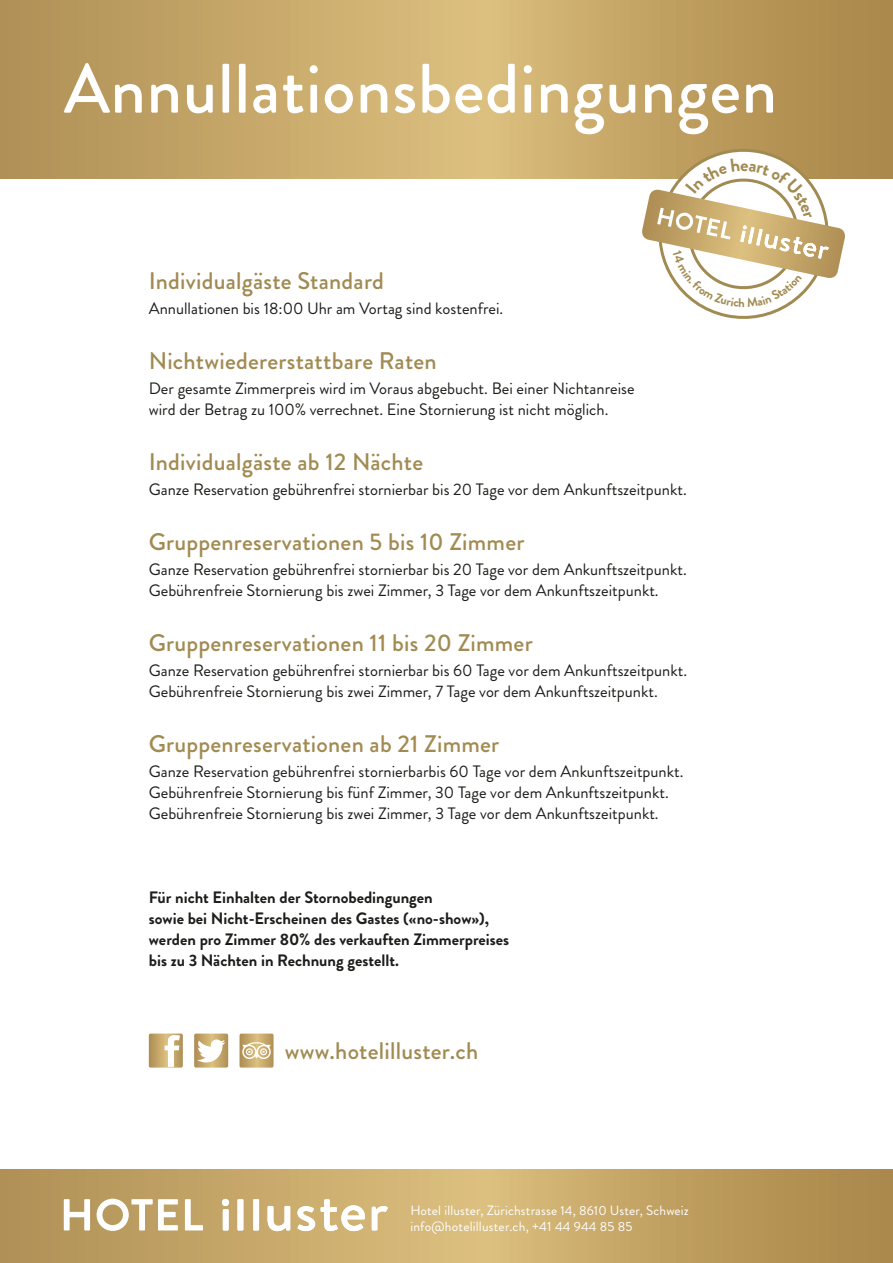
<style>
.page{position:relative;width:893px;height:1263px;background:#fff}
.page>*{position:absolute;margin:0;border:0;box-sizing:border-box;transform-origin:0 0}
.t1{font:500 69.75px "Brandon Grotesque";letter-spacing:.01em;color:#fff}
.UT{font:500 24px "Brandon Grotesque";letter-spacing:.01em;color:#a18b52}
.GT{font:16.5px/21px "Brandon Grotesque";color:#1d1d1b}
.GT-2{font:700 16.5px/21px "Brandon Grotesque";color:#1d1d1b}
.t2{font:13.5px "Brandon Grotesque";letter-spacing:.01em;color:#fff}
.s1{font-size:13.2px}
</style>
<div class="page">
<svg style="left:0;top:1169px;width:893px;height:94px;background:#c3a466"></svg>
<svg style="left:185px;top:1199px;width:18px;height:31px"></svg>
<svg style="left:64px;top:1199px;width:26px;height:31px"></svg>
<svg style="left:97px;top:1199px;width:81px;height:32px"></svg>
<svg style="left:321px;top:1199px;width:44px;height:32px"></svg>
<svg style="left:297px;top:1206px;width:18px;height:25px"></svg>
<svg style="left:372px;top:1206px;width:16px;height:24px"></svg>
<div style="left:238px;top:1199px;width:5px;height:31px;background:#fff"></div>
<svg style="left:268px;top:1206px;width:22px;height:25px"></svg>
<div style="left:253px;top:1199px;width:6px;height:31px;background:#fff"></div>
<div style="left:222px;top:1199px;width:7px;height:7px;background:#fff;border-radius:50%"></div>
<div style="left:223px;top:1209px;width:6px;height:21px;background:#fff"></div>
<svg style="left:0;top:0;width:893px;height:179px;background:#c3a466"></svg>
<svg style="left:149px;top:1033px;width:34px;height:34px"></svg>
<svg style="left:194px;top:1033px;width:34px;height:34px"></svg>
<svg style="left:240px;top:1033px;width:34px;height:34px"></svg>
<svg style="left:640px;top:139px;width:207px;height:180px"></svg>
<p class="t1" style="left:64px;top:40px;width:715px">Annullationsbedingungen</p>
<p class="UT" style="left:149px;top:264px;width:237px">Individualgäste Standard</p>
<p class="GT" style="left:149px;top:298px;width:356px">Annullationen bis 18:00 Uhr am Vortag sind kostenfrei.</p>
<p class="UT" style="left:149px;top:344px;width:289px">Nichtwiedererstattbare Raten</p>
<p class="GT" style="left:149px;top:378px;width:487px">Der gesamte Zimmerpreis wird im Voraus abgebucht. Bei einer Nichtanreise wird der Betrag zu 100% verrechnet. Eine Stornierung ist nicht möglich.</p>
<p class="UT" style="left:149px;top:445px;width:276px">Individualgäste ab 12 Nächte</p>
<p class="GT" style="left:149px;top:479px;width:539px">Ganze Reservation gebührenfrei stornierbar bis 20 Tage vor dem Ankunftszeitpunkt.</p>
<p class="UT" style="left:149px;top:525px;width:377px">Gruppenreservationen 5 bis 10 Zimmer</p>
<p class="GT" style="left:149px;top:559px;width:539px">Ganze Reservation gebührenfrei stornierbar bis 20 Tage vor dem Ankunftszeitpunkt.</p>
<p class="GT" style="left:149px;top:580px;width:511px">Gebührenfreie Stornierung bis zwei Zimmer, 3 Tage vor dem Ankunftszeitpunkt.</p>
<p class="UT" style="left:149px;top:626px;width:385px">Gruppenreservationen 11 bis 20 Zimmer</p>
<p class="GT" style="left:149px;top:660px;width:540px">Ganze Reservation gebührenfrei stornierbar bis 60 Tage vor dem Ankunftszeitpunkt.</p>
<p class="GT" style="left:149px;top:681px;width:510px">Gebührenfreie Stornierung bis zwei Zimmer, 7 Tage vor dem Ankunftszeitpunkt.</p>
<p class="UT" style="left:149px;top:727px;width:352px">Gruppenreservationen ab 21 Zimmer</p>
<p class="GT" style="left:149px;top:761px;width:536px">Ganze Reservation gebührenfrei stornierbarbis 60 Tage vor dem Ankunftszeitpunkt.</p>
<p class="GT" style="left:149px;top:782px;width:521px">Gebührenfreie Stornierung bis fünf Zimmer, 30 Tage vor dem Ankunftszeitpunkt.</p>
<p class="GT" style="left:149px;top:803px;width:511px">Gebührenfreie Stornierung bis zwei Zimmer, 3 Tage vor dem Ankunftszeitpunkt.</p>
<p class="GT-2" style="left:149px;top:887px;width:362px">Für nicht Einhalten der Stornobedingungen<br>sowie bei Nicht-Erscheinen des Gastes («no-show»), werden pro Zimmer 80% des verkauften Zimmerpreises bis zu 3 Nächten in Rechnung gestellt.</p>
<p class="UT" style="left:285px;top:1034px;width:195px">www.hotelilluster.ch</p>
<p class="t2" style="left:410px;top:1201px;width:280px">Hotel illuster, Zürichstrasse <span class="s1">14</span>, <span class="s1">8610</span> Uster, Schweiz</p>
<p class="t2" style="left:410px;top:1217px;width:224px">info@hotelilluster.ch, +41 <span class="s1">44 944 85 85</span></p>
</div>
